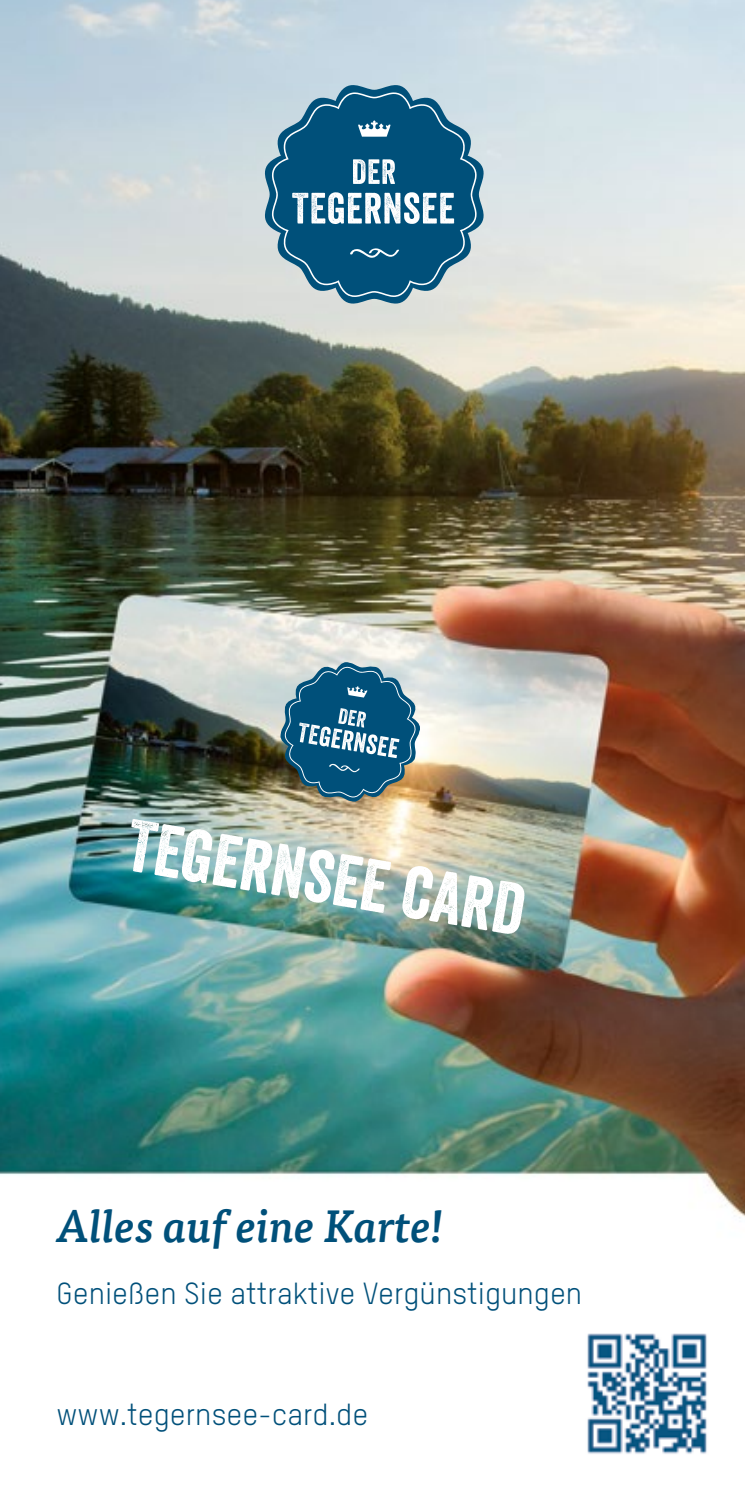
<style>
.page{position:relative;width:745px;height:1489px;background:#fff}
.page>*{position:absolute;margin:0;border:0;box-sizing:border-box;transform-origin:0 0}
.t1{font:71.25px "Veneer";color:#fff}
.t2{font:italic 500 45px "Tisa Pro";color:#00507a}
.t3{font:30px "TSTAR";color:#00507a}
</style>
<div class="page">
<img style="left:0;top:0;width:744px;height:1218px">
<svg style="left:273px;top:655px;width:154px;height:153px;background:#628997"></svg>
<svg style="left:265px;top:85px;width:218px;height:218px;background:#a4bec9"></svg>
<svg style="left:271px;top:92px;width:205px;height:205px;background:#3e7a99"></svg>
<img style="left:587px;top:1333px;width:120px;height:121px">
<h1 class="t1" style="left:136px;top:800px;width:403px;rotate:10deg">Tegernsee card</h1>
<h2 class="t2" style="left:57px;top:1191px;width:388px">Alles auf eine Karte!</h2>
<p class="t3" style="left:57px;top:1275px;width:527px">Genießen Sie attraktive Vergünstigungen</p>
<p class="t3" style="left:57px;top:1395px;width:313px">www.tegernsee-card.de</p>
</div>
